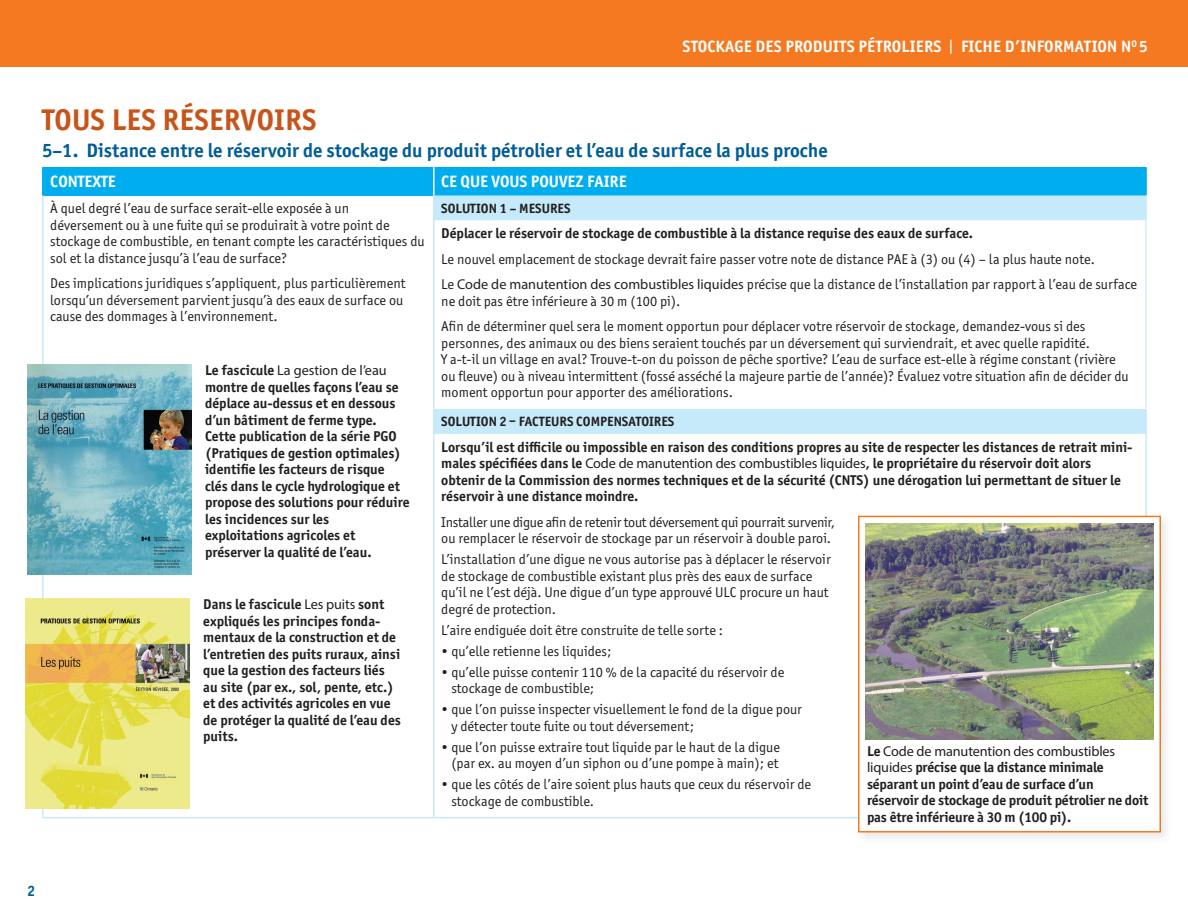
<style>
.page{position:relative;width:1188px;height:918px;background:#fff}
.page>*{position:absolute;margin:0;border:0;box-sizing:border-box;transform-origin:0 0}
.t1{font:700 30px "Officina Sans ITC Pro";letter-spacing:.01em;color:#c75418}
.t2{font:700 19.5px "Officina Sans ITC Pro";color:#005d95}
.t3{font:700 16.5px "Officina Sans ITC Pro";letter-spacing:.01em;color:#fff}
.t4{font:700 15px "Officina Sans ITC Pro";color:#005d95}
.t5{font:14.25px/16.5px "Officina Sans ITC Pro";color:#231f20}
.t6{font:700 14.25px/16.5px "Officina Sans ITC Pro";color:#231f20}
.t7{font:14.25px "Myriad Pro";letter-spacing:-.01em;color:#231f20}
.t8{font:700 13.5px "Officina Sans ITC Pro";color:#231f20}
.s1{font-weight:400}
.s2{font-family:"Myriad Pro"}
.s3{font-family:"Myriad Pro";font-weight:400}
.s4{font-family:"Officina Sans ITC Pro";font-weight:700}
</style>
<div class="page">
<div style="left:0;top:0;width:1188px;height:68px;background:#f47921"></div>
<div style="left:43px;top:167px;width:391px;height:28px;background:#00aeef"></div>
<div style="left:434px;top:167px;width:712px;height:28px;background:#00aeef"></div>
<svg style="left:435px;top:195px;width:710px;height:239px"></svg>
<hr style="left:42px;top:167px;width:2px;height:28px;background:#00aeef">
<hr style="left:42px;top:195px;width:2px;height:25px;background:#c6eafa">
<hr style="left:42px;top:220px;width:2px;height:189px;background:#c6eafa">
<hr style="left:433px;top:220px;width:2px;height:189px;background:#c6eafa">
<hr style="left:42px;top:434px;width:2px;height:383px;background:#c6eafa">
<hr style="left:433px;top:167px;width:2px;height:28px;background:#fff">
<hr style="left:1145px;top:220px;width:2px;height:189px;background:#d4effb">
<hr style="left:1145px;top:167px;width:2px;height:28px;background:#00aeef">
<hr style="left:433px;top:409px;width:2px;height:25px;background:#c6eafa">
<hr style="left:1145px;top:409px;width:2px;height:25px;background:#c6eafa">
<hr style="left:433px;top:195px;width:2px;height:25px;background:#c6eafa">
<hr style="left:1145px;top:195px;width:2px;height:25px;background:#c6eafa">
<hr style="left:433px;top:434px;width:2px;height:383px;background:#c6eafa">
<hr style="left:1145px;top:434px;width:2px;height:383px;background:#c6eafa">
<hr style="left:42px;top:817px;width:392px;height:1px;background:#c6eafa">
<hr style="left:434px;top:817px;width:713px;height:1px;background:#c6eafa">
<div style="left:854px;top:512px;width:319px;height:333px;background:#231f20;opacity:.1"></div>
<div style="left:858px;top:516px;width:303px;height:316px;background:#fff;border:2px solid #f47921"></div>
<img style="left:866px;top:523px;width:288px;height:216px">
<img style="left:27px;top:364px;width:165px;height:211px">
<img style="left:25px;top:598px;width:165px;height:211px">
<p class="t3" style="left:682px;top:37px;width:467px">STOCKAGE DES PRODUITS PÉTROLIERS <span class="s1">|</span> FICHE D’INFORMATION N<sup>O</sup> 5</p>
<h1 class="t1" style="left:42px;top:101px;width:276px">TOUS LES RÉSERVOIRS</h1>
<h2 class="t2" style="left:42px;top:138px;width:787px">5–1. Distance entre le réservoir de stockage du produit pétrolier et l’eau de surface la plus proche</h2>
<p class="t3" style="left:50px;top:171px;width:67px">CONTEXTE</p>
<p class="t3" style="left:441px;top:171px;width:187px">CE QUE VOUS POUVEZ FAIRE</p>
<p class="t5" style="left:50px;top:200px;width:376px">À quel degré l’eau de surface serait-elle exposée à un déversement ou à une fuite qui se produirait à votre point de stockage de combustible, en tenant compte les caractéristiques du sol et la distance jusqu’à l’eau de surface?</p>
<p class="t5" style="left:50px;top:275px;width:357px">Des implications juridiques s’appliquent, plus particulièrement lorsqu’un déversement parvient jusqu’à des eaux de surface ou cause des dommages à l’environnement.</p>
<p class="t8" style="left:441px;top:200px;width:131px">SOLUTION 1 – MESURES</p>
<p class="t6" style="left:441px;top:225px;width:533px">Déplacer le réservoir de stockage de combustible à la distance requise des eaux de surface.</p>
<p class="t5" style="left:441px;top:246px;width:697px;line-height:25.5px">Le nouvel emplacement de stockage devrait faire passer votre note de distance PAE à (3) ou (4) – la plus haute note.<br>Le <span class="s2">Code de manutention des combustibles liquides</span> précise que la distance de l’installation par rapport à l’eau de surface</p>
<p class="t5" style="left:441px;top:288px;width:646px;line-height:25.5px">ne doit pas être inférieure à 30 m (100 pi).<br>Afin de déterminer quel sera le moment opportun pour déplacer votre réservoir de stockage, demandez-vous si des</p>
<p class="t5" style="left:441px;top:334px;width:689px">personnes, des animaux ou des biens seraient touchés par un déversement qui surviendrait, et avec quelle rapidité.<br>Y a-t-il un village en aval? Trouve-t-on du poisson de pêche sportive? L’eau de surface est-elle à régime constant (rivière ou fleuve) ou à niveau intermittent (fossé asséché la majeure partie de l’année)? Évaluez votre situation afin de décider du moment opportun pour apporter des améliorations.</p>
<p class="t8" style="left:441px;top:413px;width:235px">SOLUTION 2 – FACTEURS COMPENSATOIRES</p>
<p class="t6" style="left:441px;top:438px;width:693px">Lorsqu’il est difficile ou impossible en raison des conditions propres au site de respecter les distances de retrait mini&shy;males spécifiées dans le <span class="s3">Code de manutention des combustibles liquides</span>, le propriétaire du réservoir doit alors obtenir de la Commission des normes techniques et de la sécurité (CNTS) une dérogation lui permettant de situer le réservoir à une distance moindre.</p>
<p class="t5" style="left:441px;top:514px;width:395px">Installer une digue afin de retenir tout déversement qui pourrait survenir, ou remplacer le réservoir de stockage par un réservoir à double paroi.</p>
<p class="t5" style="left:441px;top:551px;width:391px">L’installation d’une digue ne vous autorise pas à déplacer le réservoir de stockage de combustible existant plus près des eaux de surface qu’il ne l’est déjà. Une digue d’un type approuvé ULC procure un haut degré de protection.</p>
<p class="t5" style="left:441px;top:622px;width:283px">L’aire endiguée doit être construite de telle sorte :</p>
<p class="t5" style="left:441px;top:643px;width:171px">• qu’elle retienne les liquides;</p>
<p class="t5" style="left:451px;top:664px;width:334px;text-indent:-10px">• qu’elle puisse contenir 110 % de la capacité du réservoir de stockage de combustible;</p>
<p class="t5" style="left:451px;top:701px;width:352px;text-indent:-10px">• que l’on puisse inspecter visuellement le fond de la digue pour y détecter toute fuite ou tout déversement;</p>
<p class="t5" style="left:441px;top:739px;width:340px;text-align:right">• que l’on puisse extraire tout liquide par le haut de la digue (par ex. au moyen d’un siphon ou d’une pompe à main); et</p>
<p class="t5" style="left:451px;top:776px;width:361px;text-indent:-10px">• que les côtés de l’aire soient plus hauts que ceux du réservoir de stockage de combustible.</p>
<p class="t7" style="left:205px;top:362px;width:183px"><span class="s4">Le fascicule</span> La gestion de l’eau</p>
<p class="t6" style="left:205px;top:378px;width:206px">montre de quelles façons l’eau se déplace au-dessus et en dessous d’un bâtiment de ferme type.<br>Cette publication de la série PGO (Pratiques de gestion optimales) identifie les facteurs de risque clés dans le cycle hydrologique et propose des solutions pour réduire les incidences sur les exploitations agricoles et préserver la qualité de l’eau.</p>
<p class="t6" style="left:203px;top:596px;width:199px">Dans le fascicule <span class="s3">Les puits</span> sont expliqués les principes fonda&shy;mentaux de la construction et de l’entretien des puits ruraux, ainsi que la gestion des facteurs liés au site (par ex., sol, pente, etc.) et des activités agricoles en vue de protéger la qualité de l’eau des puits.</p>
<p class="t7" style="left:867px;top:742px;width:250px"><span class="s4">Le</span> Code de manutention des combustibles</p>
<p class="t6" style="left:867px;top:759px;width:283px"><span class="s3">liquides</span> précise que la distance minimale séparant un point d’eau de surface d’un réservoir de stockage de produit pétrolier ne doit pas être inférieure à 30 m (100 pi).</p>
<p class="t4" style="left:27px;top:882px;width:10px">2</p>
</div>
